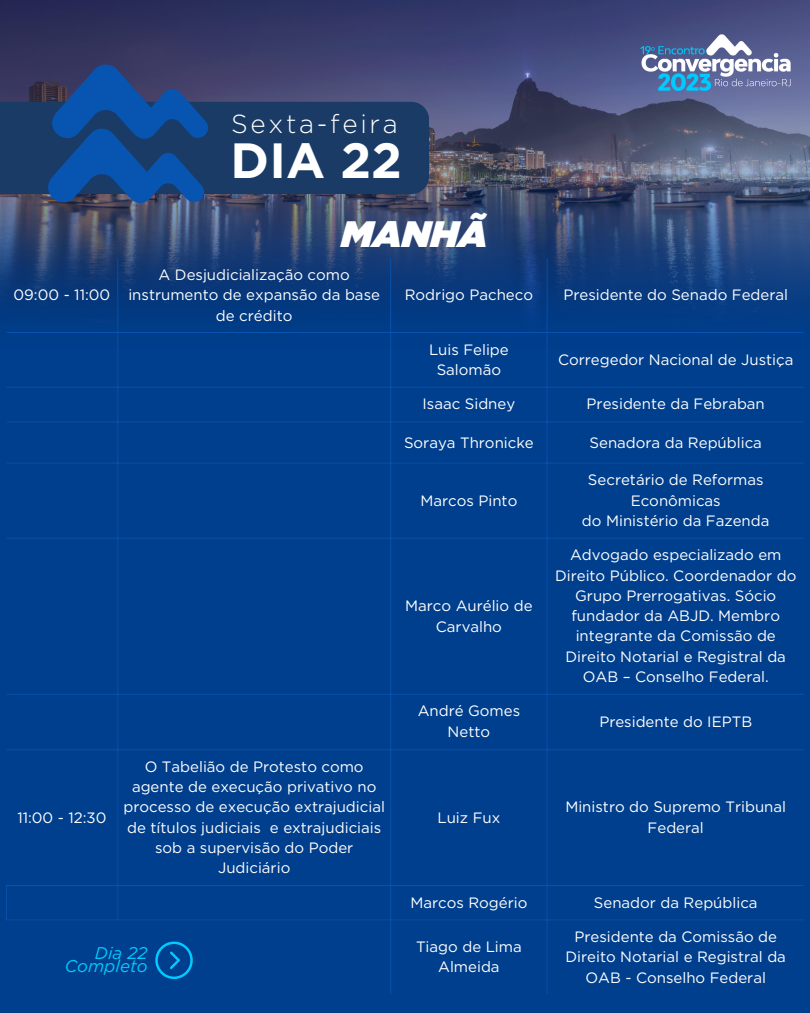
<style>
.page{position:relative;width:810px;height:1013px;background:#fff}
.page>*{position:absolute;margin:0;border:0;box-sizing:border-box;transform-origin:0 0}
.t1{font:700 49.4px "Gotham";color:#fff}
.t2{font:italic 900 36.8px "Gotham";letter-spacing:.005em;color:#fff}
.t3{font:300 26.1px "Gotham";letter-spacing:.105em;color:#fff}
.t4{font:italic 17px "Gotham";color:#00cbff}
.t5{font:15px/20.2px "Gotham";color:#fff;text-align:center}
</style>
<div class="page">
<div style="left:0;top:0;width:810px;height:1012px;background:#003f8d"></div>
<svg style="left:0;top:0;width:810px;height:359px"></svg>
<div style="left:0;top:102px;width:429px;height:92px;background:#193b66"></div>
<svg style="left:39px;top:63px;width:175px;height:146px;background:#1c4785"></svg>
<hr style="left:6px;top:885px;width:1px;height:34px;background:#0754b1">
<hr style="left:117px;top:258px;width:1px;height:661px;background:#0754b1">
<hr style="left:390px;top:258px;width:1px;height:736px;background:#0754b1">
<hr style="left:547px;top:258px;width:1px;height:736px;background:#0754b1">
<hr style="left:6px;top:332px;width:798px;height:1px;background:#0754b1">
<hr style="left:6px;top:387px;width:798px;height:1px;background:#0754b1">
<hr style="left:6px;top:421px;width:798px;height:1px;background:#0754b1">
<hr style="left:6px;top:463px;width:798px;height:1px;background:#0754b1">
<hr style="left:6px;top:538px;width:798px;height:1px;background:#0754b1">
<hr style="left:6px;top:694px;width:798px;height:1px;background:#0754b1">
<hr style="left:6px;top:749px;width:798px;height:1px;background:#0754b1">
<hr style="left:6px;top:885px;width:798px;height:1px;background:#0754b1">
<hr style="left:6px;top:919px;width:798px;height:1px;background:#0754b1">
<img style="left:636px;top:29px;width:160px;height:67px">
<svg style="left:155px;top:941px;width:38px;height:38px"></svg>
<p class="t3" style="left:231px;top:110px;width:168px">Sexta-feira</p>
<p class="t1" style="left:231px;top:130px;width:173px">DIA 22</p>
<p class="t5" style="left:14px;top:285px;width:98px">09:00 - 11:00</p>
<p class="t5" style="left:17px;top:807px;width:91px">11:00 - 12:30</p>
<p class="t2" style="left:341px;top:213px;width:148px">MANHÃ</p>
<p class="t5" style="left:128px;top:264px;width:253px">A Desjudicialização como instrumento de expansão da base de crédito</p>
<p class="t5" style="left:123px;top:756px;width:263px">O Tabelião de Protesto como agente de execução privativo no processo de execução extrajudicial de títulos judiciais e extrajudiciais sob a supervisão do Poder<br>Judiciário</p>
<p class="t5" style="left:405px;top:285px;width:130px">Rodrigo Pacheco</p>
<p class="t5" style="left:563px;top:285px;width:226px">Presidente do Senado Federal</p>
<p class="t5" style="left:429px;top:339px;width:81px">Luis Felipe<br>Salomão</p>
<p class="t5" style="left:558px;top:349px;width:237px">Corregedor Nacional de Justiça</p>
<p class="t5" style="left:423px;top:394px;width:94px">Isaac Sidney</p>
<p class="t5" style="left:587px;top:394px;width:180px">Presidente da Febraban</p>
<p class="t5" style="left:404px;top:432px;width:131px">Soraya Thronicke</p>
<p class="t5" style="left:590px;top:432px;width:174px">Senadora da República</p>
<p class="t5" style="left:420px;top:490px;width:98px">Marcos Pinto</p>
<p class="t5" style="left:405px;top:596px;width:129px">Marco Aurélio de<br>Carvalho</p>
<p class="t5" style="left:588px;top:470px;width:177px">Secretário de Reformas<br>Econômicas</p>
<p class="t5" style="left:582px;top:510px;width:189px">do Ministério da Fazenda</p>
<p class="t5" style="left:555px;top:545px;width:243px">Advogado especializado em<br>Direito Público. Coordenador do<br>Grupo Prerrogativas. Sócio fundador da ABJD. Membro integrante da Comissão de<br>Direito Notarial e Registral da<br>OAB – Conselho Federal.</p>
<p class="t5" style="left:418px;top:701px;width:104px">André Gomes<br>Netto</p>
<p class="t5" style="left:599px;top:711px;width:154px">Presidente do IEPTB</p>
<p class="t5" style="left:437px;top:807px;width:64px">Luiz Fux</p>
<p class="t5" style="left:565px;top:796px;width:222px">Ministro do Supremo Tribunal<br>Federal</p>
<p class="t4" style="left:95px;top:942px;width:54px">Dia 22</p>
<p class="t4" style="left:65px;top:955px;width:84px">Completo</p>
<p class="t5" style="left:410px;top:892px;width:119px">Marcos Rogério</p>
<p class="t5" style="left:594px;top:892px;width:165px">Senador da República</p>
<p class="t5" style="left:416px;top:936px;width:107px">Tiago de Lima<br>Almeida</p>
<p class="t5" style="left:566px;top:926px;width:222px">Presidente da Comissão de<br>Direito Notarial e Registral da<br>OAB - Conselho Federal</p>
</div>
